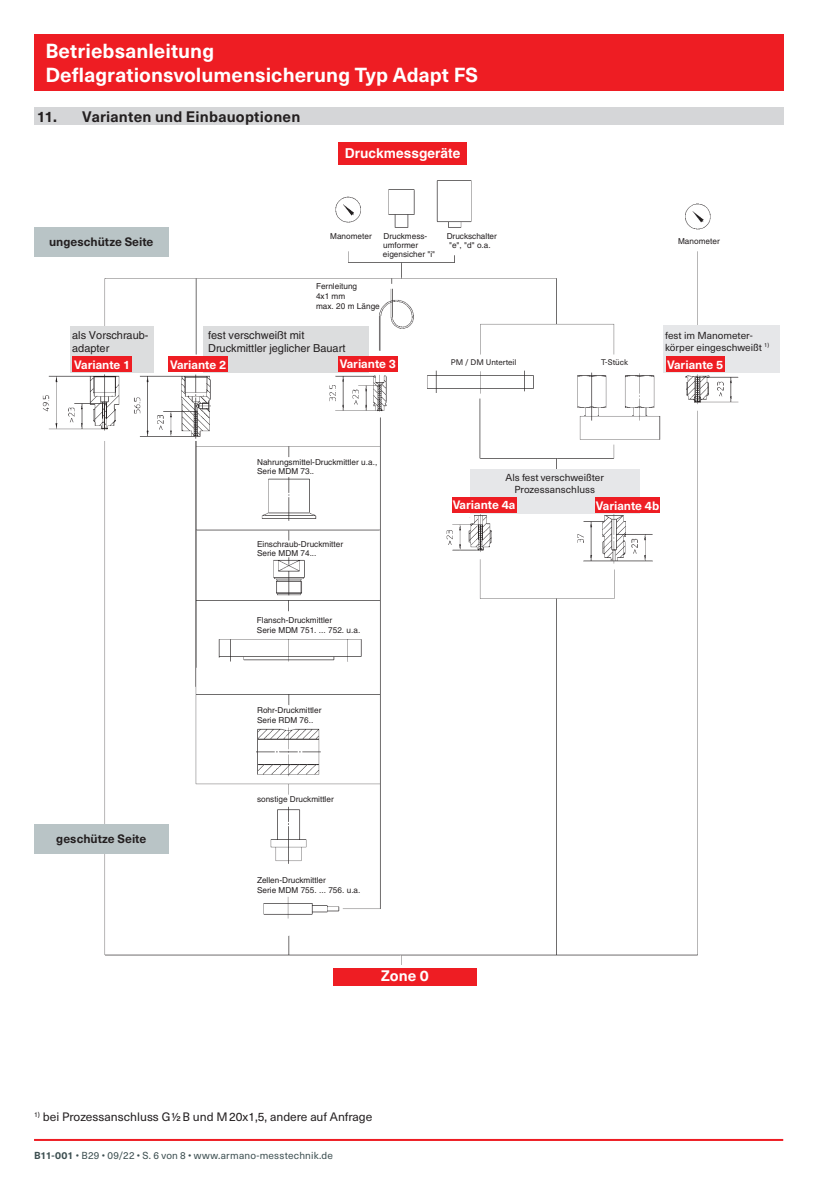
<style>
.page{position:relative;width:840px;height:1191px;background:#fff}
.page>*{position:absolute;margin:0;border:0;box-sizing:border-box;transform-origin:0 0}
.t1{font:700 20px/24px "Neue Haas Unica W1 G";letter-spacing:.005em;color:#fff}
.t2{font:700 15px "Neue Haas Unica W1 G";letter-spacing:.015em;color:#231f20}
.t3{font:700 15px "Neue Haas Unica W1 G";color:#fff}
.t4{font:700 13.6px "Helvetica";color:#fff}
.t5{font:700 12px "Neue Haas Unica W1 G";color:#fff}
.t6{font:12px "Neue Haas Unica W1 G";color:#231f20}
.t7{font:700 12px "Neue Haas Unica W1 G";color:#231f20}
.t8{font:11px/13.2px "Helvetica";color:#231f20}
.t9{font:700 11px "Helvetica";color:#fff}
.t10{font:700 11px "Helvetica";letter-spacing:-.04em;color:#fff}
.t11{font:10px/12px "Neue Haas Unica W1 G";color:#231f20}
.t12{font:10px "Neue Haas Unica W1 G";letter-spacing:.02em;color:#3d4f51}
.t13{font:8.2px/9.8px "Helvetica";color:#231f20}
.t14{font:8px "Neue Haas Unica W1 G";color:#231f20}
.s1{font-weight:700}
</style>
<div class="page">
<hr style="left:34px;top:1139px;width:748px;height:2px;background:#ee1d23">
<div style="left:34px;top:34px;width:748px;height:57px;background:#ee1d23"></div>
<div style="left:34px;top:108px;width:748px;height:17px;background:#d5d6d8"></div>
<img style="left:34px;top:180px;width:710px;height:784px">
<div style="left:203px;top:326px;width:166px;height:46px;background:#dcddde"></div>
<div style="left:70px;top:326px;width:84px;height:46px;background:#dcddde"></div>
<div style="left:72px;top:357px;width:59px;height:12px;background:#ee1d23"></div>
<div style="left:338px;top:142px;width:128px;height:23px;background:#ee1d23"></div>
<div style="left:338px;top:356px;width:59px;height:15px;background:#ee1d23"></div>
<div style="left:450px;top:358px;width:77px;height:12px;background:#fff"></div>
<div style="left:600px;top:359px;width:38px;height:10px;background:#fff"></div>
<div style="left:662px;top:325px;width:116px;height:47px;background:#e6e7e9"></div>
<div style="left:666px;top:356px;width:58px;height:15px;background:#ee1d23"></div>
<div style="left:470px;top:469px;width:169px;height:45px;background:#e6e7e9"></div>
<div style="left:451px;top:497px;width:65px;height:15px;background:#ee1d23"></div>
<div style="left:594px;top:498px;width:65px;height:15px;background:#ee1d23"></div>
<div style="left:333px;top:968px;width:143px;height:17px;background:#ee1d23"></div>
<div style="left:168px;top:357px;width:60px;height:15px;background:#ee1d23"></div>
<div style="left:73px;top:357px;width:59px;height:15px;background:#ee1d23"></div>
<div style="left:34px;top:227px;width:134px;height:30px;background:#b9c4c6"></div>
<div style="left:34px;top:823px;width:134px;height:30px;background:#b9c4c6"></div>
<h1 class="t1" style="left:45px;top:38px;width:434px">Betriebsanleitung<br>Deflagrationsvolumensicherung Typ Adapt FS</h1>
<h2 class="t2" style="left:37px;top:105px;width:265px">11. Varianten und Einbauoptionen</h2>
<h3 class="t7" style="left:49px;top:233px;width:106px">ungeschütze Seite</h3>
<h3 class="t4" style="left:345px;top:145px;width:117px">Druckmessgeräte</h3>
<p class="t13" style="left:330px;top:231px;width:43px">Manometer</p>
<p class="t13" style="left:383px;top:231px;width:45px">Druckmess-</p>
<p class="t13" style="left:446px;top:231px;width:52px">Druckschalter</p>
<p class="t13" style="left:383px;top:240px;width:37px">umformer</p>
<p class="t13" style="left:449px;top:240px;width:43px">"e", "d" o.a.</p>
<p class="t13" style="left:383px;top:249px;width:54px">eigensicher "i"</p>
<p class="t13" style="left:316px;top:282px;width:65px">Fernleitung<br>4x1 mm<br>max. 20 m Länge</p>
<p class="t13" style="left:677px;top:236px;width:43px">Manometer</p>
<h3 class="t8" style="left:72px;top:328px;width:78px">als Vorschraub&shy;adapter</h3>
<h3 class="t8" style="left:208px;top:328px;width:139px">fest verschweißt mit<br>Druckmittler jeglicher Bauart</h3>
<h3 class="t8" style="left:668px;top:328px;width:105px">fest im Manometer&shy;körper eingeschweißt</h3>
<p class="t11" style="left:664px;top:329px;width:105px">fest im Manometer&shy;körper eingeschweißt <sup>1)</sup></p>
<h3 class="t5" style="left:666px;top:355px;width:58px">Variante 5</h3>
<h3 class="t5" style="left:339px;top:355px;width:58px">Variante 3</h3>
<p class="t14" style="left:450px;top:356px;width:67px">PM / DM Unterteil</p>
<p class="t14" style="left:600px;top:357px;width:29px">T-Stück</p>
<h3 class="t9" style="left:75px;top:356px;width:54px">Variante 1</h3>
<h3 class="t9" style="left:172px;top:356px;width:54px">Variante 2</h3>
<h3 class="t9" style="left:341px;top:356px;width:54px">Variante 3</h3>
<h3 class="t9" style="left:675px;top:356px;width:54px">Variante 5</h3>
<h3 class="t5" style="left:74px;top:355px;width:58px">Variante 1</h3>
<h3 class="t5" style="left:170px;top:355px;width:58px">Variante 2</h3>
<p class="t13" style="left:452px;top:360px;width:62px">PM/DM Unterteil</p>
<p class="t13" style="left:603px;top:360px;width:30px">T-Stück</p>
<h3 class="t7" style="left:56px;top:830px;width:91px">geschütze Seite</h3>
<p class="t13" style="left:257px;top:457px;width:122px">Nahrungsmittel-Druckmittler u.a.,<br>Serie MDM 73..</p>
<p class="t13" style="left:257px;top:539px;width:87px">Einschraub-Druckmitter<br>Serie MDM 74...</p>
<p class="t13" style="left:257px;top:615px;width:105px">Flansch-Druckmittler<br>Serie MDM 751. ... 752. u.a.</p>
<p class="t13" style="left:257px;top:705px;width:66px">Rohr-Druckmittler<br>Serie RDM 76..</p>
<p class="t13" style="left:257px;top:794px;width:78px">sonstige Druckmittler</p>
<p class="t13" style="left:257px;top:875px;width:105px">Zellen-Druckmittler<br>Serie MDM 755. ... 756. u.a.</p>
<p class="t11" style="left:505px;top:471px;width:100px;text-align:center">Als fest verschweißter<br>Prozessanschluss</p>
<h3 class="t5" style="left:452px;top:496px;width:64px">Variante 4a</h3>
<h3 class="t5" style="left:595px;top:496px;width:65px">Variante 4b</h3>
<h3 class="t8" style="left:498px;top:472px;width:107px">als fest verschweißter<br>Prozessanschluss</h3>
<h3 class="t10" style="left:456px;top:498px;width:56px">Variante 4a</h3>
<h3 class="t10" style="left:599px;top:498px;width:56px">Variante 4b</h3>
<h2 class="t3" style="left:381px;top:964px;width:49px">Zone 0</h2>
<h3 class="t6" style="left:34px;top:1107px;width:340px"><sup>1)</sup> bei Prozessanschluss G½B und M20x1,5, andere auf Anfrage</h3>
<p class="t12" style="left:34px;top:1148px;width:300px"><span class="s1">B11-001</span> • B29 • 09/22 • S. 6 von 8 • www.armano-messtechnik.de</p>
</div>
